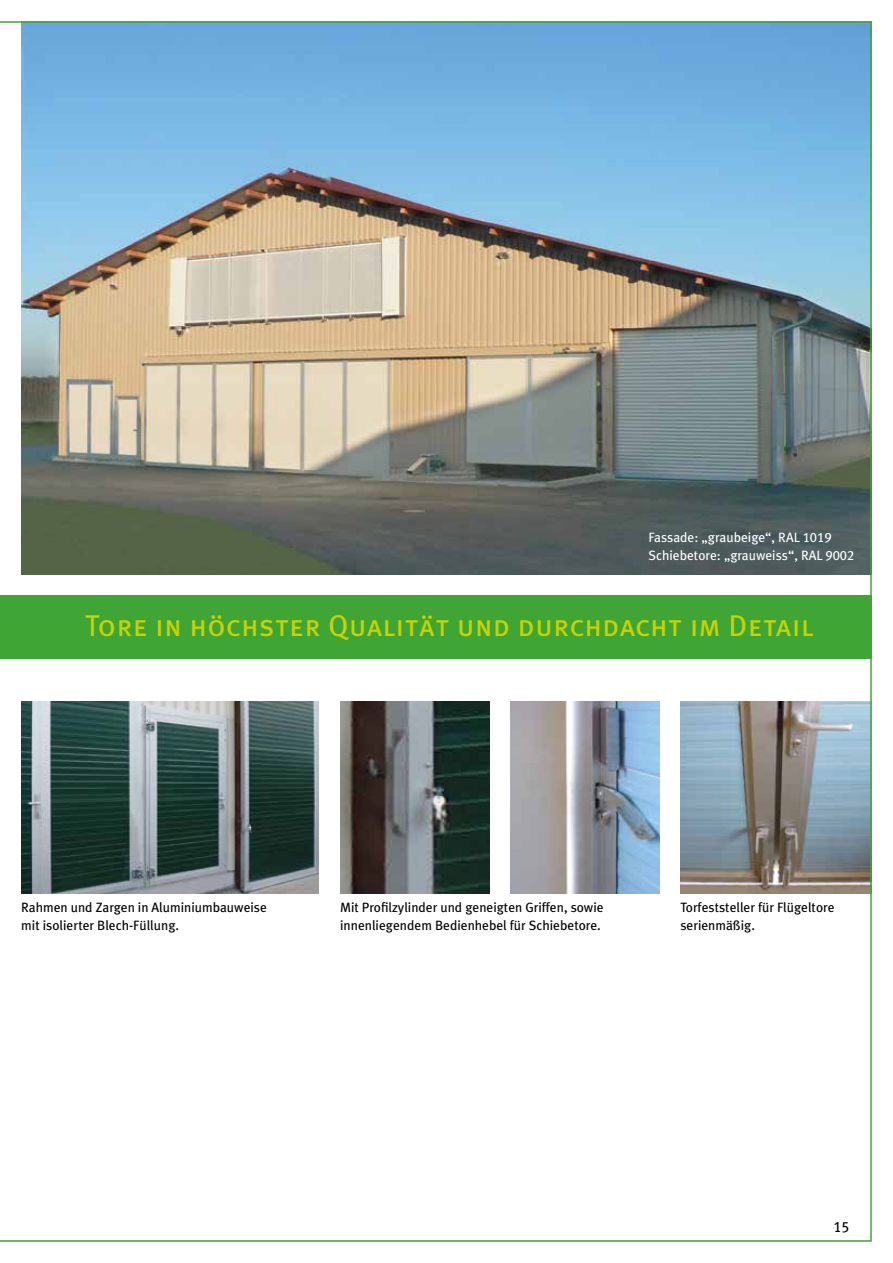
<style>
.page{position:relative;width:893px;height:1263px;background:#fff}
.page>*{position:absolute;margin:0;border:0;box-sizing:border-box;transform-origin:0 0}
.t1{font:30px "Meta Plus Book Caps";letter-spacing:.02em;color:#c8d300}
.t2{font:15px "Meta Plus Book Caps";color:#000}
.t3{font:13.5px/18px "Meta Plus";color:#000}
.t4{font:13.5px/18px "Meta Plus";color:#fff}
.s1{font-family:"Meta Plus Book Caps"}
</style>
<div class="page">
<img style="left:0;top:21px;width:872px;height:1221px">
<p class="t4" style="left:648px;top:528px;width:207px">Fassade: „graubeige“, RAL <span class="s1">1019<br></span>Schiebetore: „grauweiss“, RAL <span class="s1">9002</span></p>
<h1 class="t1" style="left:85px;top:608px;width:730px">Tore in höchster Qualität und durchdacht im Detail</h1>
<p class="t3" style="left:21px;top:898px;width:247px">Rahmen und Zargen in Aluminiumbauweise mit isolierter Blech-Füllung.</p>
<p class="t3" style="left:340px;top:898px;width:265px">Mit Profilzylinder und geneigten Griffen, sowie innenliegendem Bedienhebel für Schiebetore.</p>
<p class="t3" style="left:680px;top:898px;width:156px">Torfeststeller für Flügeltore serienmäßig.</p>
<p class="t2" style="left:833px;top:1218px;width:18px">15</p>
</div>
